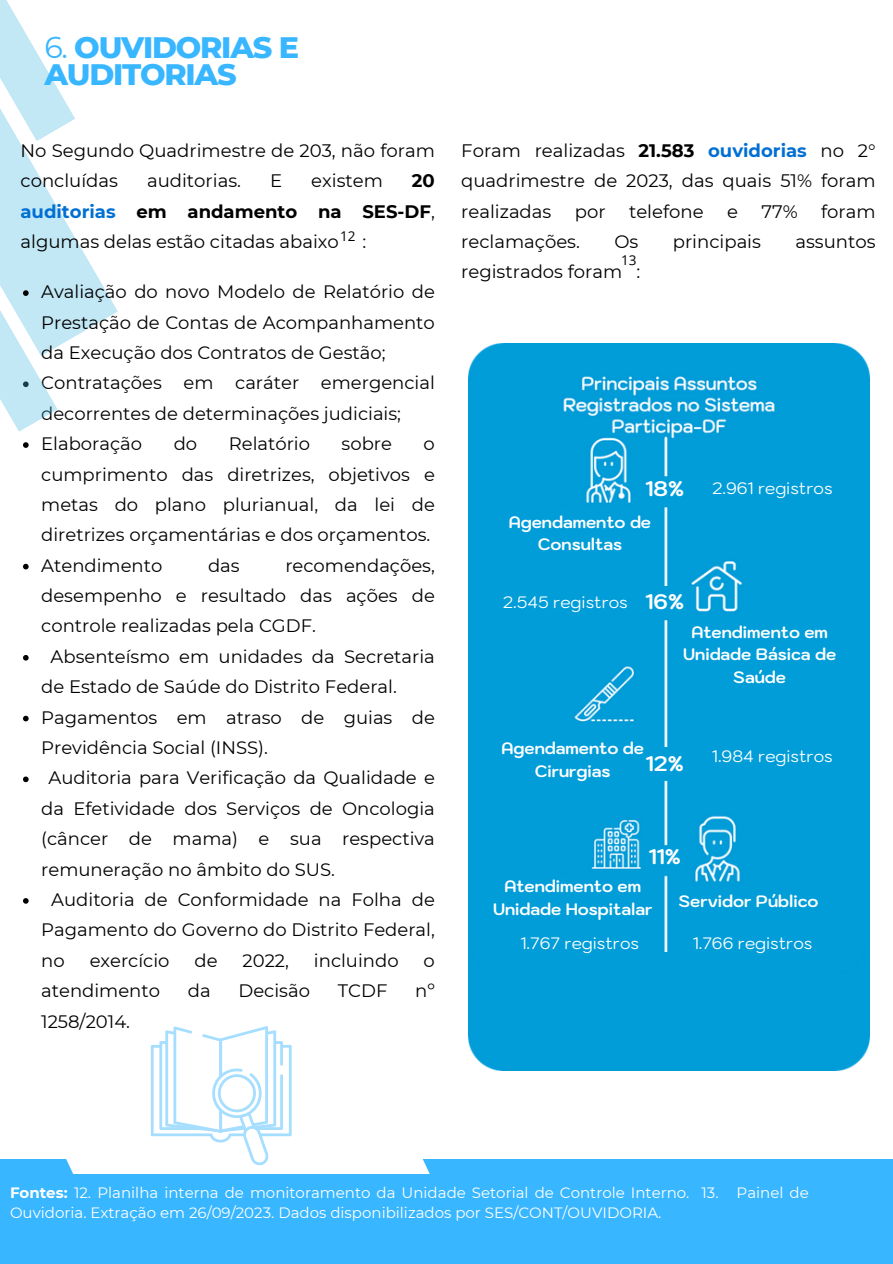
<style>
.page{position:relative;width:893px;height:1264px;background:#fff}
.page>*{position:absolute;margin:0;border:0;box-sizing:border-box;transform-origin:0 0}
.t1{font:800 30.15px/27px "Montserrat";letter-spacing:-.04em;color:#38b6ff}
.t2{font:700 21px "Kodchasan";color:#fff}
.t3{font:18px/30.3px "Montserrat";color:#000;text-align:justify}
.t4{font:700 16.5px/22.5px "Kodchasan";color:#fff;text-align:center}
.t5{font:16.5px "Kodchasan";color:#fff}
.t6{font:15px/20.2px "Montserrat";color:#fff}
.t7{font:13.5px "Open Sans";color:#000}
.s1{font-weight:400}
.s2{font-weight:700}
.s3{font-weight:700;color:#006fd3}
</style>
<div class="page">
<div style="left:422px;top:1158px;width:470px;height:105px;background:#38b6ff"></div>
<svg style="left:0;top:1159px;width:73px;height:15px"></svg>
<div style="left:0;top:1174px;width:892px;height:89px;background:#38b6ff"></div>
<svg style="left:151px;top:1026px;width:140px;height:139px"></svg>
<img style="left:468px;top:343px;width:401px;height:727px">
<div style="left:509px;top:506px;width:151px;height:73px;background:#019dd9"></div>
<svg style="left:23px;top:442px;width:6px;height:6px"></svg>
<svg style="left:23px;top:564px;width:6px;height:5px"></svg>
<svg style="left:23px;top:655px;width:6px;height:5px"></svg>
<svg style="left:23px;top:715px;width:6px;height:6px"></svg>
<svg style="left:23px;top:776px;width:6px;height:6px"></svg>
<svg style="left:23px;top:898px;width:6px;height:5px"></svg>
<div style="left:692px;top:453px;width:160px;height:73px;background:#019dd9"></div>
<div style="left:679px;top:614px;width:160px;height:74px;background:#019dd9"></div>
<div style="left:636px;top:477px;width:56px;height:29px;background:#019dd9"></div>
<div style="left:477px;top:587px;width:160px;height:73px;background:#019dd9"></div>
<div style="left:633px;top:586px;width:59px;height:34px;background:#019dd9"></div>
<div style="left:485px;top:713px;width:175px;height:169px;background:#019dd9"></div>
<div style="left:672px;top:713px;width:175px;height:169px;background:#019dd9"></div>
<div style="left:613px;top:747px;width:175px;height:29px;background:#019dd9"></div>
<img style="left:515px;top:625px;width:130px;height:97px">
<div style="left:477px;top:724px;width:174px;height:168px;background:#019dd9"></div>
<img style="left:468px;top:802px;width:401px;height:174px">
<div style="left:509px;top:952px;width:175px;height:98px;background:#019dd9"></div>
<div style="left:692px;top:824px;width:174px;height:98px;background:#019dd9"></div>
<img style="left:683px;top:810px;width:77px;height:76px">
<div style="left:645px;top:848px;width:39px;height:25px;background:#019dd9"></div>
<div style="left:485px;top:873px;width:175px;height:98px;background:#019dd9"></div>
<svg style="left:0;top:0;width:118px;height:432px"></svg>
<p class="t1" style="left:44px;top:33px;width:256px"><span class="s1">6.</span> OUVIDORIAS E<br>AUDITORIAS</p>
<p class="t3" style="left:20px;top:135px;width:416px">No Segundo Quadrimestre de 203, não foram concluídas</p>
<p class="t3" style="left:147px;top:166px;width:95px">auditorias.</p>
<p class="t3" style="left:270px;top:166px;width:14px">E</p>
<p class="t3" style="left:311px;top:166px;width:73px">existem</p>
<p class="t3" style="left:20px;top:166px;width:416px;text-indent:391px"><span class="s2">20 </span><span class="s3">auditorias</span> <span class="s2">em andamento na SES-DF</span>, algumas delas estão citadas abaixo</p>
<p class="t7" style="left:340px;top:227px;width:17px">12</p>
<p class="t3" style="left:362px;top:226px;width:5px">:</p>
<p class="t3" style="left:41px;top:276px;width:395px">Avaliação do novo Modelo de Relatório de Prestação de Contas de Acompanhamento da Execução dos Contratos de Gestão;</p>
<p class="t3" style="left:41px;top:368px;width:395px">Contratações em caráter emergencial decorrentes de determinações judiciais;</p>
<p class="t3" style="left:41px;top:428px;width:102px">Elaboração</p>
<p class="t3" style="left:174px;top:428px;width:25px">do</p>
<p class="t3" style="left:229px;top:428px;width:83px">Relatório</p>
<p class="t3" style="left:341px;top:428px;width:52px">sobre</p>
<p class="t3" style="left:41px;top:428px;width:395px;text-indent:382px">o cumprimento das diretrizes, objetivos e metas do plano plurianual, da lei de diretrizes orçamentárias e dos orçamentos.</p>
<p class="t3" style="left:41px;top:550px;width:123px">Atendimento</p>
<p class="t3" style="left:208px;top:550px;width:33px">das</p>
<p class="t3" style="left:41px;top:550px;width:395px;text-indent:244px">recomendações, desempenho e resultado das ações de controle realizadas pela CGDF.</p>
<p class="t3" style="left:41px;top:641px;width:395px;text-indent:9px">Absenteísmo em unidades da Secretaria de Estado de Saúde do Distrito Federal.</p>
<p class="t3" style="left:41px;top:702px;width:395px">Pagamentos em atraso de guias de<br>Previdência Social (INSS).</p>
<p class="t3" style="left:41px;top:762px;width:395px;text-indent:7px">Auditoria para Verificação da Qualidade e da Efetividade dos Serviços de Oncologia (câncer de mama) e sua respectiva remuneração no âmbito do SUS.</p>
<p class="t3" style="left:41px;top:884px;width:395px;text-indent:10px">Auditoria de Conformidade na Folha de Pagamento do Governo do Distrito Federal, no</p>
<p class="t3" style="left:90px;top:945px;width:81px">exercício</p>
<p class="t3" style="left:194px;top:945px;width:25px">de</p>
<p class="t3" style="left:242px;top:945px;width:48px">2022,</p>
<p class="t3" style="left:314px;top:945px;width:86px">incluindo</p>
<p class="t3" style="left:423px;top:945px;width:13px">o</p>
<p class="t3" style="left:41px;top:975px;width:120px">atendimento</p>
<p class="t3" style="left:188px;top:975px;width:24px">da</p>
<p class="t3" style="left:238px;top:975px;width:73px">Decisão</p>
<p class="t3" style="left:338px;top:975px;width:51px">TCDF</p>
<p class="t3" style="left:415px;top:975px;width:21px">nº</p>
<p class="t3" style="left:41px;top:1005px;width:90px">1258/2014.</p>
<p class="t3" style="left:461px;top:135px;width:416px">Foram realizadas <span class="s2">21.583</span> <span class="s3">ouvidorias</span> no 2° quadrimestre de 2023, das quais 51% foram realizadas</p>
<p class="t3" style="left:574px;top:196px;width:32px">por</p>
<p class="t3" style="left:629px;top:196px;width:76px">telefone</p>
<p class="t3" style="left:727px;top:196px;width:12px">e</p>
<p class="t3" style="left:761px;top:196px;width:38px">77%</p>
<p class="t3" style="left:821px;top:196px;width:56px">foram</p>
<p class="t3" style="left:461px;top:226px;width:120px">reclamações.</p>
<p class="t3" style="left:614px;top:226px;width:25px">Os</p>
<p class="t3" style="left:672px;top:226px;width:90px">principais</p>
<p class="t3" style="left:795px;top:226px;width:82px">assuntos</p>
<p class="t3" style="left:461px;top:257px;width:181px">registrados foram :</p>
<p class="t7" style="left:621px;top:251px;width:17px">13</p>
<p class="t2" style="left:645px;top:475px;width:40px">18%</p>
<p class="t5" style="left:712px;top:477px;width:122px">2.961 registros</p>
<p class="t4" style="left:508px;top:510px;width:144px">Agendamento de<br>Consultas</p>
<p class="t5" style="left:503px;top:591px;width:126px">2.545 registros</p>
<p class="t2" style="left:645px;top:587px;width:40px">16%</p>
<p class="t4" style="left:683px;top:620px;width:154px">Atendimento em<br>Unidade Básica de<br>Saúde</p>
<p class="t4" style="left:501px;top:737px;width:144px">Agendamento de<br>Cirurgias</p>
<p class="t2" style="left:646px;top:749px;width:39px">12%</p>
<p class="t5" style="left:711px;top:745px;width:122px">1.984 registros</p>
<p class="t2" style="left:648px;top:842px;width:34px">11%</p>
<p class="t4" style="left:493px;top:875px;width:161px">Atendimento em<br>Unidade Hospitalar</p>
<p class="t4" style="left:678px;top:889px;width:142px">Servidor Público</p>
<p class="t5" style="left:520px;top:931px;width:120px">1.767 registros</p>
<p class="t5" style="left:692px;top:931px;width:121px">1.766 registros</p>
<p class="t6" style="left:10px;top:1182px;width:800px"><span class="s2">Fontes:</span> 12. Planilha interna de monitoramento da Unidade Setorial de Controle Interno. 13. Painel de<br>Ouvidoria. Extração em 26/09/2023. Dados disponibilizados por SES/CONT/OUVIDORIA.</p>
</div>
